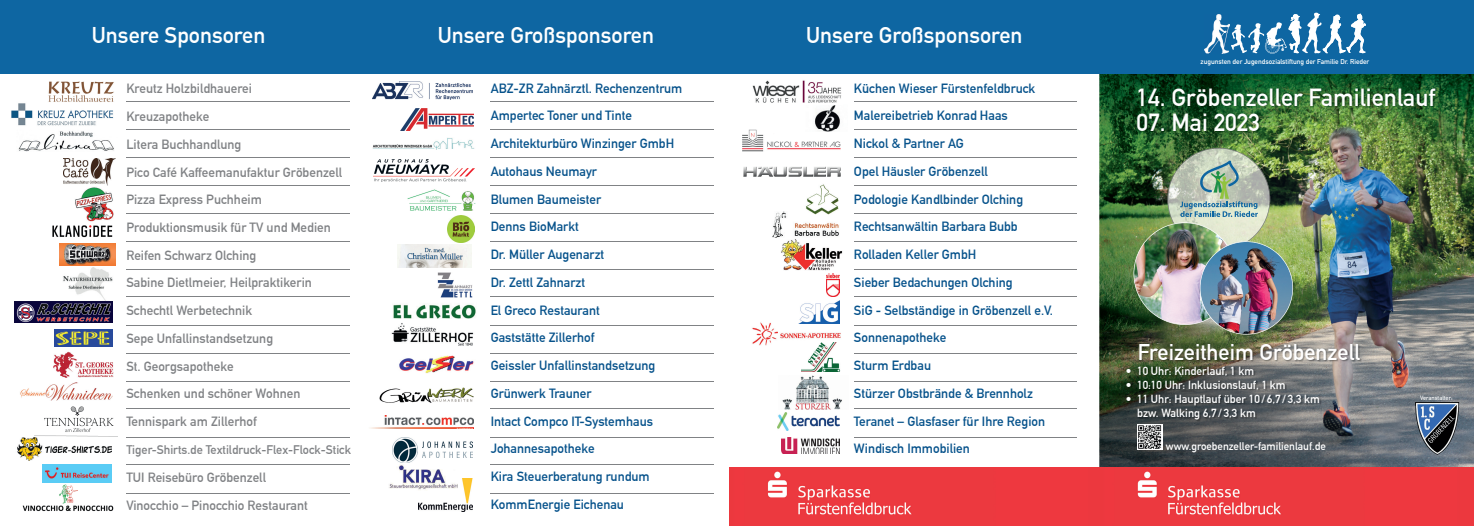
<style>
.page{position:relative;width:1474px;height:526px;background:#fff}
.page>*{position:absolute;margin:0;border:0;box-sizing:border-box;transform-origin:0 0}
.t1{font:700 24.32px "DIN Alternate";color:#fff}
.t2{font:700 22.31px "DIN Alternate";color:#fff}
.t3{font:700 13.12px/27.7px "DIN Alternate";color:#06528b}
.t4{font:700 13.12px/27.7px "DIN Alternate";color:#808285}
.t5{font:700 12.25px "DIN Alternate";color:#808285}
.t6{font:700 11.46px/13.8px "DIN Alternate";color:#fff}
.t7{font:700 10.85px "DIN Alternate";color:#fff}
.t8{font:700 6.91px "DIN Alternate";color:#fff}
.t9{font:700 6.12px "DIN Alternate";color:#fff}
</style>
<div class="page">
<img style="left:52px;top:265px;width:64px;height:37px">
<img style="left:1099px;top:73px;width:374px;height:394px">
<div style="left:1099px;top:467px;width:374px;height:59px;background:#ec363e"></div>
<img style="left:1137px;top:88px;width:300px;height:44px">
<div style="left:0;top:0;width:1473px;height:73px;background:#0e66a2"></div>
<img style="left:1204px;top:14px;width:25px;height:40px">
<svg style="left:1231px;top:12px;width:134px;height:42px"></svg>
<img style="left:1126px;top:367px;width:195px;height:54px">
<img style="left:1167px;top:148px;width:102px;height:12px">
<img style="left:1137px;top:425px;width:24px;height:24px">
<img style="left:1139px;top:344px;width:222px;height:17px">
<img style="left:1415px;top:403px;width:44px;height:51px">
<img style="left:1133px;top:160px;width:159px;height:174px">
<hr style="left:126px;top:101px;width:224px;height:1px;background:#808285">
<hr style="left:126px;top:129px;width:224px;height:1px;background:#808285">
<hr style="left:126px;top:157px;width:224px;height:1px;background:#808285">
<hr style="left:126px;top:185px;width:224px;height:1px;background:#808285">
<hr style="left:126px;top:213px;width:224px;height:1px;background:#808285">
<hr style="left:126px;top:241px;width:224px;height:1px;background:#808285">
<hr style="left:126px;top:269px;width:224px;height:1px;background:#808285">
<hr style="left:126px;top:297px;width:224px;height:1px;background:#808285">
<hr style="left:126px;top:325px;width:224px;height:1px;background:#808285">
<hr style="left:126px;top:353px;width:224px;height:1px;background:#808285">
<hr style="left:126px;top:381px;width:224px;height:1px;background:#808285">
<hr style="left:126px;top:409px;width:224px;height:1px;background:#808285">
<hr style="left:126px;top:437px;width:224px;height:1px;background:#808285">
<hr style="left:126px;top:464px;width:224px;height:1px;background:#808285">
<hr style="left:126px;top:493px;width:224px;height:1px;background:#808285">
<img style="left:799px;top:300px;width:40px;height:24px">
<img style="left:814px;top:105px;width:26px;height:25px">
<img style="left:399px;top:355px;width:75px;height:18px">
<img style="left:729px;top:467px;width:370px;height:59px">
<img style="left:372px;top:138px;width:103px;height:11px">
<img style="left:373px;top:160px;width:102px;height:21px">
<img style="left:397px;top:245px;width:74px;height:22px">
<img style="left:393px;top:304px;width:83px;height:14px">
<hr style="left:490px;top:101px;width:224px;height:1px;background:#808285">
<hr style="left:490px;top:129px;width:224px;height:1px;background:#808285">
<hr style="left:490px;top:157px;width:224px;height:1px;background:#808285">
<hr style="left:490px;top:185px;width:224px;height:1px;background:#808285">
<hr style="left:490px;top:213px;width:224px;height:1px;background:#808285">
<hr style="left:490px;top:241px;width:224px;height:1px;background:#808285">
<hr style="left:490px;top:269px;width:224px;height:1px;background:#808285">
<hr style="left:490px;top:297px;width:224px;height:1px;background:#808285">
<hr style="left:490px;top:325px;width:224px;height:1px;background:#808285">
<hr style="left:490px;top:353px;width:224px;height:1px;background:#808285">
<hr style="left:490px;top:381px;width:224px;height:1px;background:#808285">
<hr style="left:490px;top:409px;width:224px;height:1px;background:#808285">
<hr style="left:490px;top:437px;width:224px;height:1px;background:#808285">
<hr style="left:490px;top:464px;width:224px;height:1px;background:#808285">
<hr style="left:490px;top:493px;width:224px;height:1px;background:#808285">
<hr style="left:853px;top:101px;width:223px;height:1px;background:#808285">
<hr style="left:853px;top:129px;width:223px;height:1px;background:#808285">
<hr style="left:853px;top:157px;width:223px;height:1px;background:#808285">
<hr style="left:853px;top:185px;width:223px;height:1px;background:#808285">
<hr style="left:853px;top:213px;width:223px;height:1px;background:#808285">
<hr style="left:853px;top:241px;width:223px;height:1px;background:#808285">
<hr style="left:853px;top:269px;width:223px;height:1px;background:#808285">
<hr style="left:853px;top:297px;width:223px;height:1px;background:#808285">
<hr style="left:853px;top:325px;width:223px;height:1px;background:#808285">
<hr style="left:853px;top:353px;width:223px;height:1px;background:#808285">
<hr style="left:853px;top:381px;width:223px;height:1px;background:#808285">
<hr style="left:853px;top:409px;width:223px;height:1px;background:#808285">
<hr style="left:853px;top:437px;width:223px;height:1px;background:#808285">
<img style="left:11px;top:103px;width:102px;height:23px">
<img style="left:18px;top:131px;width:96px;height:20px">
<img style="left:75px;top:187px;width:39px;height:34px">
<img style="left:15px;top:302px;width:98px;height:20px">
<img style="left:54px;top:330px;width:59px;height:16px">
<img style="left:22px;top:484px;width:92px;height:27px">
<img style="left:401px;top:108px;width:72px;height:22px">
<img style="left:437px;top:272px;width:36px;height:26px">
<img style="left:391px;top:323px;width:83px;height:23px">
<img style="left:752px;top:80px;width:89px;height:23px">
<img style="left:392px;top:437px;width:25px;height:26px">
<img style="left:423px;top:441px;width:50px;height:16px">
<img style="left:370px;top:415px;width:103px;height:14px">
<img style="left:772px;top:211px;width:67px;height:26px">
<img style="left:781px;top:239px;width:62px;height:31px">
<img style="left:826px;top:273px;width:13px;height:24px">
<img style="left:782px;top:375px;width:60px;height:34px">
<img style="left:48px;top:81px;width:66px;height:21px">
<img style="left:63px;top:159px;width:52px;height:27px">
<img style="left:60px;top:243px;width:55px;height:22px">
<img style="left:52px;top:225px;width:61px;height:13px">
<img style="left:53px;top:351px;width:61px;height:27px">
<img style="left:20px;top:383px;width:93px;height:17px">
<img style="left:43px;top:464px;width:69px;height:18px">
<img style="left:34px;top:406px;width:84px;height:31px">
<img style="left:17px;top:437px;width:26px;height:23px">
<img style="left:45px;top:446px;width:66px;height:7px">
<img style="left:407px;top:189px;width:69px;height:22px">
<img style="left:447px;top:216px;width:27px;height:26px">
<img style="left:379px;top:387px;width:94px;height:16px">
<img style="left:418px;top:479px;width:55px;height:32px">
<img style="left:389px;top:464px;width:68px;height:26px">
<img style="left:742px;top:130px;width:73px;height:21px">
<img style="left:815px;top:141px;width:25px;height:9px">
<svg style="left:806px;top:130px;width:28px;height:2px"></svg>
<img style="left:793px;top:184px;width:46px;height:30px">
<img style="left:743px;top:167px;width:97px;height:9px">
<img style="left:777px;top:413px;width:62px;height:17px">
<img style="left:801px;top:342px;width:40px;height:29px">
<img style="left:752px;top:322px;width:26px;height:24px">
<img style="left:780px;top:333px;width:61px;height:6px">
<img style="left:781px;top:438px;width:59px;height:16px">
<img style="left:373px;top:81px;width:99px;height:18px">
<h2 class="t2" style="left:92px;top:18px;width:175px">Unsere Sponsoren</h2>
<h2 class="t2" style="left:438px;top:18px;width:218px">Unsere Großsponsoren</h2>
<p class="t4" style="left:126px;top:74px;width:217px">Kreutz Holzbildhauerei<br>Kreuzapotheke<br>Litera Buchhandlung<br>Pico Café Kaffeemanufaktur Gröbenzell<br>Pizza Express Puchheim<br>Produktionsmusik für TV und Medien<br>Reifen Schwarz Olching<br>Sabine Dietlmeier, Heilpraktikerin<br>Schechtl Werbetechnik<br>Sepe Unfallinstandsetzung<br>St. Georgsapotheke<br>Schenken und schöner Wohnen<br>Tennispark am Zillerhof</p>
<p class="t5" style="left:126px;top:440px;width:226px">Tiger-Shirts.de Textildruck-Flex-Flock-Stick</p>
<p class="t4" style="left:126px;top:462px;width:183px">TUI Reisebüro Gröbenzell<br>Vinocchio – Pinocchio Restaurant</p>
<p class="t3" style="left:490px;top:73px;width:193px">ABZ-ZR Zahnärztl. Rechenzentrum<br>Ampertec Toner und Tinte<br>Architekturbüro Winzinger GmbH<br>Autohaus Neumayr<br>Blumen Baumeister<br>Denns BioMarkt<br>Dr. Müller Augenarzt<br>Dr. Zettl Zahnarzt<br>El Greco Restaurant<br>Gaststätte Zillerhof<br>Geissler Unfallinstandsetzung<br>Grünwerk Trauner<br>Intact Compco IT-Systemhaus<br>Johannesapotheke<br>Kira Steuerberatung rundum<br>KommEnergie Eichenau</p>
<h2 class="t2" style="left:806px;top:18px;width:218px">Unsere Großsponsoren</h2>
<p class="t3" style="left:854px;top:73px;width:200px">Küchen Wieser Fürstenfeldbruck<br>Malereibetrieb Konrad Haas<br>Nickol &amp; Partner AG<br>Opel Häusler Gröbenzell<br>Podologie Kandlbinder Olching<br>Rechtsanwältin Barbara Bubb<br>Rolladen Keller GmbH<br>Sieber Bedachungen Olching<br>SiG - Selbständige in Gröbenzell e.V.<br>Sonnenapotheke<br>Sturm Erdbau<br>Stürzer Obstbrände &amp; Brennholz<br>Teranet – Glasfaser für Ihre Region<br>Windisch Immobilien</p>
<p class="t8" style="left:1200px;top:56px;width:170px">zugunsten der Jugendsozialstiftung der Familie Dr. Rieder</p>
<h1 class="t1" style="left:1136px;top:78px;width:300px">14. Gröbenzeller Familienlauf</h1>
<h1 class="t1" style="left:1136px;top:104px;width:125px">07. Mai 2023</h1>
<h2 class="t2" style="left:1137px;top:335px;width:224px">Freizeitheim Gröbenzell</h2>
<p class="t6" style="left:1125px;top:364px;width:130px">• 10 Uhr: Kinderlauf, 1 km</p>
<p class="t6" style="left:1125px;top:377px;width:161px">• 10:10 Uhr: Inklusionslauf, 1 km</p>
<p class="t6" style="left:1137px;top:391px;width:184px;text-indent:-11px">• 11 Uhr: Hauptlauf über 10 / 6,7 / 3,3 km bzw. Walking 6,7 / 3,3 km</p>
<p class="t7" style="left:1165px;top:437px;width:161px">www.groebenzeller-familienlauf.de</p>
<p class="t9" style="left:1419px;top:393px;width:34px">Veranstalter:</p>
</div>
